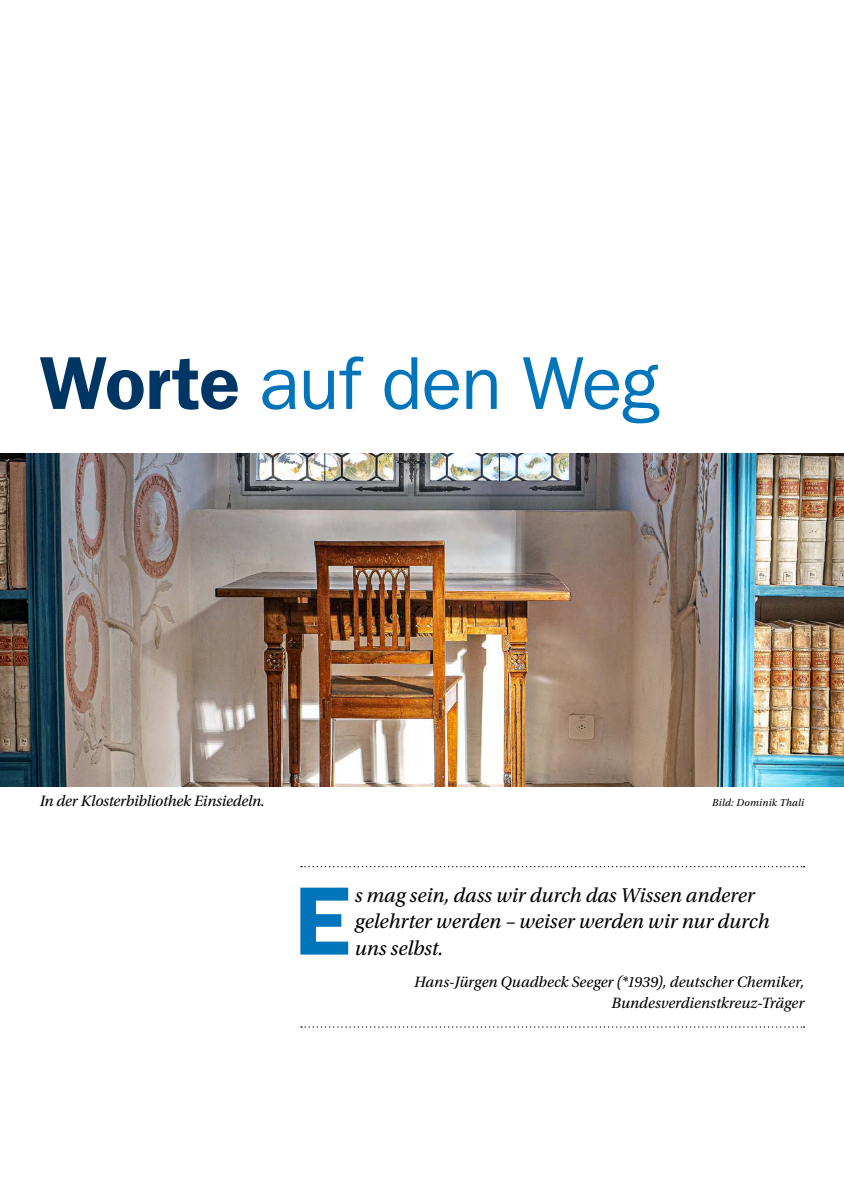
<style>
.page{position:relative;width:844px;height:1191px;background:#fff}
.page>*{position:absolute;margin:0;border:0;box-sizing:border-box;transform-origin:0 0}
.t1{font:600 97.48px "ITC Franklin Gothic Std";color:#0075bb}
.t2{font:75.25px "ITC Franklin Gothic Std";letter-spacing:-.01em;color:#0075bb}
.t3{font:italic 21px/26.2px "Utopia Std";color:#000}
.t4{font:italic 15.75px/20.1px "Utopia Std";letter-spacing:-.005em;color:#000;text-align:right}
.t5{font:italic 10.5px "Utopia Std";letter-spacing:.02em;color:#000}
.s1{font-weight:600;color:#003664}
</style>
<div class="page">
<img style="left:0;top:454px;width:843px;height:332px">
<svg style="left:301px;top:866px;width:503px;height:1px"></svg>
<svg style="left:301px;top:1026px;width:503px;height:1px"></svg>
<h2 class="t2" style="left:40px;top:340px;width:621px"><span class="s1">Worte</span> auf den Weg</h2>
<p class="t4" style="left:40px;top:791px;width:226px">In der Klosterbibliothek Einsiedeln.</p>
<p class="t5" style="left:712px;top:797px;width:93px">Bild: Dominik Thali</p>
<h1 class="t1" style="left:294px;top:863px;width:58px">E</h1>
<h3 class="t3" style="left:355px;top:882px;width:416px">s mag sein, dass wir durch das Wissen anderer gelehrter werden – weiser werden wir nur durch uns selbst.</h3>
<p class="t4" style="left:414px;top:972px;width:391px">Hans-Jürgen Quadbeck Seeger (*1939), deutscher Chemiker,<br>Bundesverdienstkreuz-Träger</p>
</div>
